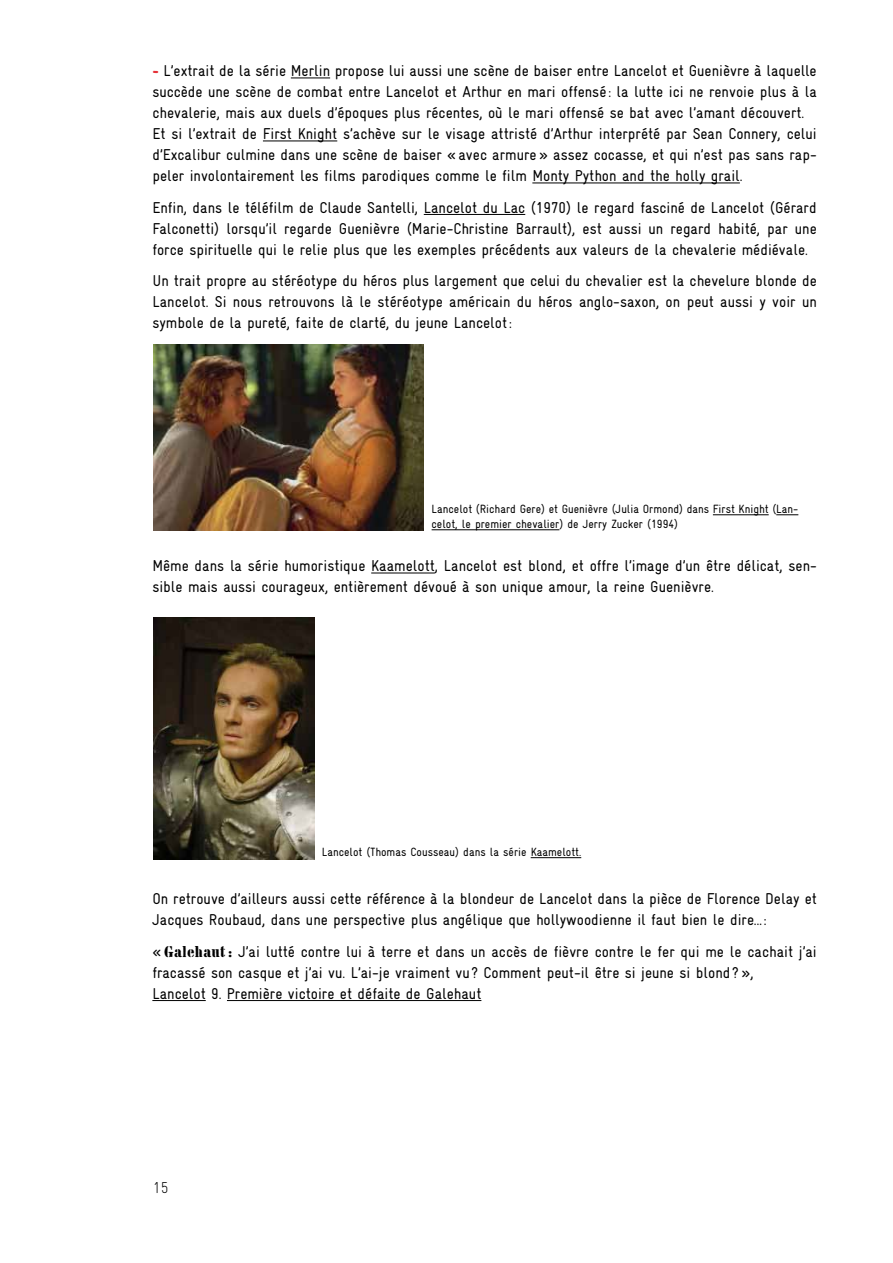
<style>
.page{position:relative;width:893px;height:1263px;background:#fff}
.page>*{position:absolute;margin:0;border:0;box-sizing:border-box;transform-origin:0 0}
.t1{font:15.75px/21px "Gravur Condensed";color:#000}
.t2{font:300 15.75px "Gravur Condensed";color:#000}
.t3{font:12px/15px "Gravur Condensed";color:#000}
.s1{font-family:"Chaillot";color:#e53138}
.s2{font-family:"Chaillot"}
</style>
<div class="page">
<hr style="left:291px;top:78px;width:39px;height:1px;background:#000">
<hr style="left:263px;top:141px;width:74px;height:1px;background:#000">
<hr style="left:532px;top:183px;width:208px;height:1px;background:#000">
<hr style="left:424px;top:214px;width:101px;height:1px;background:#000">
<hr style="left:371px;top:573px;width:64px;height:1px;background:#000">
<hr style="left:152px;top:1000px;width:54px;height:1px;background:#000">
<hr style="left:227px;top:1000px;width:254px;height:1px;background:#000">
<img style="left:153px;top:344px;width:271px;height:186px">
<hr style="left:713px;top:514px;width:56px;height:1px;background:#000">
<svg style="left:776px;top:514px;width:22px;height:1px"></svg>
<hr style="left:432px;top:529px;width:127px;height:1px;background:#000">
<img style="left:153px;top:618px;width:161px;height:241px">
<hr style="left:531px;top:857px;width:50px;height:1px;background:#000">
<p class="t1" style="left:152px;top:60px;width:666px"><span class="s1">-</span> L’extrait de la série Merlin propose lui aussi une scène de baiser entre Lancelot et Guenièvre à laquelle succède une scène de combat entre Lancelot et Arthur en mari offensé : la lutte ici ne renvoie plus à la chevalerie, mais aux duels d’époques plus récentes, où le mari offensé se bat avec l’amant découvert.<br>Et si l’extrait de First Knight s’achève sur le visage attristé d’Arthur interprété par Sean Connery, celui d’Excalibur culmine dans une scène de baiser «avec armure» assez cocasse, et qui n’est pas sans rap&shy;peler involontairement les films parodiques comme le film Monty Python and the holly grail.</p>
<p class="t1" style="left:152px;top:197px;width:666px;text-align:justify">Enfin, dans le téléfilm de Claude Santelli, Lancelot du Lac (1970) le regard fasciné de Lancelot (Gérard Falconetti) lorsqu’il regarde Guenièvre (Marie-Christine Barrault), est aussi un regard habité, par une force spirituelle qui le relie plus que les exemples précédents aux valeurs de la chevalerie médiévale.</p>
<p class="t1" style="left:152px;top:270px;width:666px;text-align:justify">Un trait propre au stéréotype du héros plus largement que celui du chevalier est la chevelure blonde de Lancelot. Si nous retrouvons là le stéréotype américain du héros anglo-saxon, on peut aussi y voir un symbole de la pureté, faite de clarté, du jeune Lancelot:</p>
<p class="t3" style="left:432px;top:501px;width:368px">Lancelot (Richard Gere) et Guenièvre (Julia Ormond) dans First Knight (Lan&shy;celot, le premier chevalier) de Jerry Zucker (1994)</p>
<p class="t1" style="left:152px;top:555px;width:666px">Même dans la série humoristique Kaamelott, Lancelot est blond, et offre l’image d’un être délicat, sen&shy;sible mais aussi courageux, entièrement dévoué à son unique amour, la reine Guenièvre.</p>
<p class="t3" style="left:322px;top:844px;width:261px">Lancelot (Thomas Cousseau) dans la série Kaamelott.</p>
<p class="t1" style="left:152px;top:888px;width:666px">On retrouve d’ailleurs aussi cette référence à la blondeur de Lancelot dans la pièce de Florence Delay et<br>Jacques Roubaud, dans une perspective plus angélique que hollywoodienne il faut bien le dire… :</p>
<p class="t1" style="left:152px;top:941px;width:666px">«<span class="s2">Galehaut:</span> J’ai lutté contre lui à terre et dans un accès de fièvre contre le fer qui me le cachait j’ai fracassé son casque et j’ai vu. L’ai-je vraiment vu ? Comment peut-il être si jeune si blond ?»,<br>Lancelot 9. Première victoire et défaite de Galehaut</p>
<p class="t2" style="left:152px;top:1178px;width:18px">15</p>
</div>
